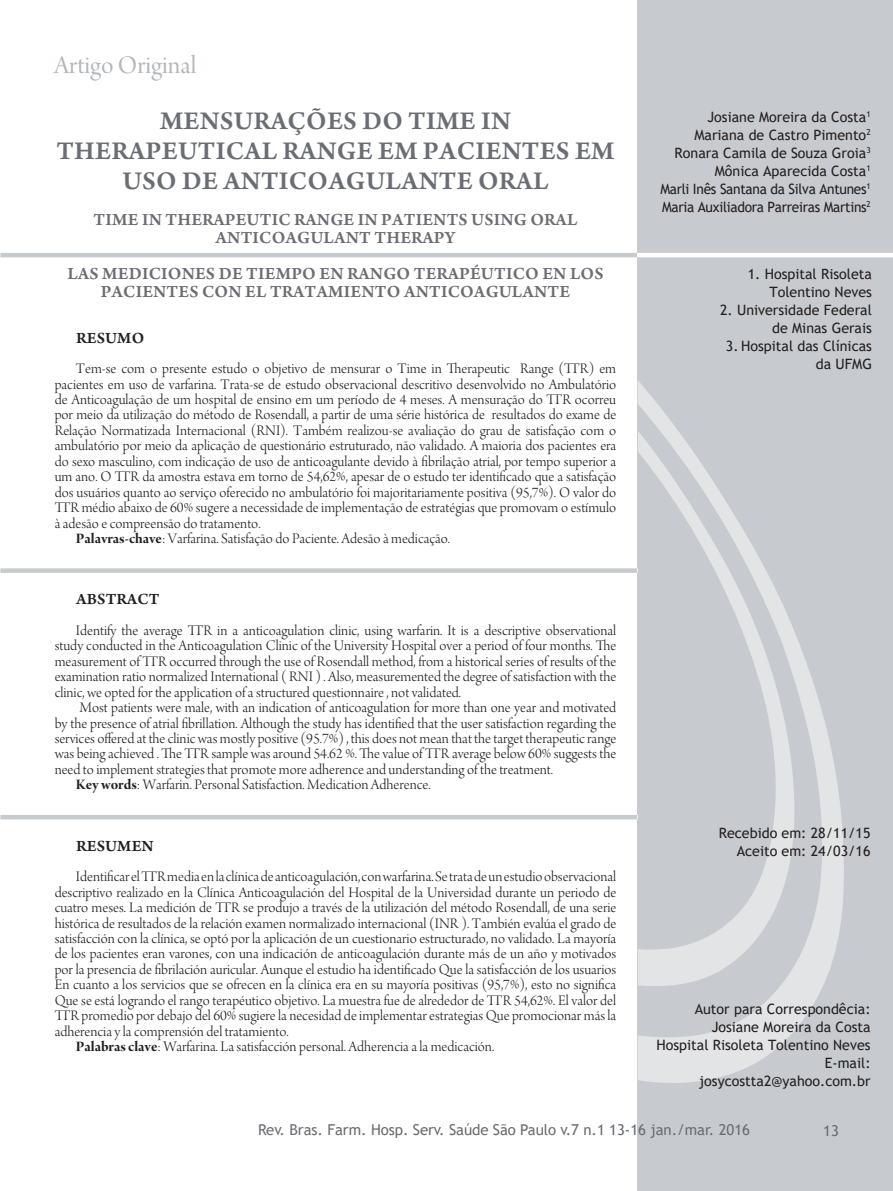
<style>
.page{position:relative;width:893px;height:1191px;background:#fff}
.page>*{position:absolute;margin:0;border:0;box-sizing:border-box;transform-origin:0 0}
.t1{font:27px/30px "Arno Pro Smbd Sm Text";letter-spacing:.01em;color:#6a6d73;text-align:center}
.t2{font:27px "Arno Pro Display";color:#b1b7bc}
.t3{font:18px/18px "Arno Pro Smbd Sm Text";letter-spacing:.01em;color:#6a6d73;text-align:center}
.t4{font:16.5px "Arno Pro Smbd Sm Text";letter-spacing:.01em;color:#231f20}
.t5{font:15.45px/15.5px "Arno Pro Light Display";color:#231f20;text-align:justify}
.t6{font:15px "Trebuchet MS";letter-spacing:-.005em;color:#6a6d73}
.t7{font:14.25px/18px "Trebuchet MS";color:#231f20;text-align:right}
.s1{font-family:"Arno Pro Bold Display"}
</style>
<div class="page">
<div style="left:637px;top:0;width:255px;height:1191px;background:#c7cbcf"></div>
<svg style="left:638px;top:381px;width:206px;height:702px"></svg>
<svg style="left:637px;top:431px;width:158px;height:557px"></svg>
<svg style="left:0;top:253px;width:892px;height:4px;background:#d7d9dc"></svg>
<hr style="left:0;top:815px;width:637px;height:4px;background:#c7cbcf">
<div style="left:0;top:568px;width:637px;height:5px;background:#c7cbcf"></div>
<h1 class="t2" style="left:54px;top:50px;width:144px">Artigo Original</h1>
<h1 class="t1" style="left:56px;top:107px;width:559px">MENSURAÇÕES DO TIME IN<br>THERAPEUTICAL RANGE EM PACIENTES EM<br>USO DE ANTICOAGULANTE ORAL</h1>
<p class="t3" style="left:94px;top:211px;width:485px">TIME IN THERAPEUTIC RANGE IN PATIENTS USING ORAL<br>ANTICOAGULANT THERAPY</p>
<p class="t3" style="left:67px;top:265px;width:537px">LAS MEDICIONES DE TIEMPO EN RANGO TERAPÉUTICO EN LOS<br>PACIENTES CON EL TRATAMIENTO ANTICOAGULANTE</p>
<p class="t4" style="left:76px;top:328px;width:68px">RESUMO</p>
<p class="t5" style="left:76px;top:362px;width:541px">Tem-se com o presente estudo o objetivo de mensurar o Time in Therapeutic Range (TTR) em</p>
<p class="t5" style="left:55px;top:377px;width:563px">pacientes em uso de varfarina. Trata-se de estudo observacional descritivo desenvolvido no Ambulatório</p>
<p class="t5" style="left:55px;top:393px;width:563px">de Anticoagulação de um hospital de ensino em um período de 4 meses. A mensuração do TTR ocorreu</p>
<p class="t5" style="left:55px;top:408px;width:563px">por meio da utilização do método de Rosendall, a partir de uma série histórica de resultados do exame de</p>
<p class="t5" style="left:55px;top:424px;width:563px">Relação Normatizada Internacional (RNI). Também realizou-se avaliação do grau de satisfação com o</p>
<p class="t5" style="left:55px;top:439px;width:563px">ambulatório por meio da aplicação de questionário estruturado, não validado. A maioria dos pacientes era</p>
<p class="t5" style="left:55px;top:455px;width:563px">do sexo masculino, com indicação de uso de anticoagulante devido à fibrilação atrial, por tempo superior a</p>
<p class="t5" style="left:55px;top:470px;width:563px">um ano. O TTR da amostra estava em torno de 54,62%, apesar de o estudo ter identificado que a satisfação</p>
<p class="t5" style="left:55px;top:485px;width:563px">dos usuários quanto ao serviço oferecido no ambulatório foi majoritariamente positiva (95,7%). O valor do</p>
<p class="t5" style="left:55px;top:501px;width:563px">TTR médio abaixo de 60% sugere a necessidade de implementação de estratégias que promovam o estímulo</p>
<p class="t5" style="left:55px;top:516px;width:207px">à adesão e compreensão do tratamento.</p>
<p class="t5" style="left:76px;top:532px;width:375px"><span class="s1">Palavras-chave</span>: Varfarina. Satisfação do Paciente. Adesão à medicação.</p>
<p class="t4" style="left:76px;top:590px;width:52px">ABSTRAC</p>
<p class="t4" style="left:149px;top:590px;width:12px">T</p>
<p class="t5" style="left:55px;top:624px;width:563px;text-indent:21px">Identify the average TTR in a anticoagulation clinic, using warfarin. It is a descriptive observational study conducted in the Anticoagulation Clinic of the University Hospital over a period of four months. The measurement of TTR occurred through the use of Rosendall method, from a historical series of results of the examination ratio normalized International ( RNI ) . Also, measuremented the degree of satisfaction with the clinic, we opted for the application of a structured questionnaire , not validated.</p>
<p class="t5" style="left:79px;top:701px;width:538px">Most patients were male, with an indication of anticoagulation for more than one year and motivated</p>
<p class="t5" style="left:55px;top:716px;width:563px">by the presence of atrial fibrillation. Although the study has identified that the user satisfaction regarding the</p>
<p class="t5" style="left:55px;top:732px;width:563px">services offered at the clinic was mostly positive (95.7%) , this does not mean that the target therapeutic range</p>
<p class="t5" style="left:55px;top:747px;width:563px">was being achieved . The TTR sample was around 54.62 %. The value of TTR average below 60% suggests the</p>
<p class="t5" style="left:55px;top:763px;width:500px">need to implement strategies that promote more adherence and understanding of the treatment.</p>
<p class="t5" style="left:76px;top:778px;width:356px"><span class="s1">Key words</span>: Warfarin. Personal Satisfaction. Medication Adherence.</p>
<p class="t4" style="left:76px;top:836px;width:68px">RESUMEN</p>
<p class="t5" style="left:76px;top:870px;width:541px">Identificar el TTR media en la clínica de anticoagulación, con warfarina. Se trata de un estudio observacional</p>
<p class="t5" style="left:55px;top:885px;width:563px">descriptivo realizado en la Clínica Anticoagulación del Hospital de la Universidad durante un periodo de</p>
<p class="t5" style="left:55px;top:901px;width:563px">cuatro meses. La medición de TTR se produjo a través de la utilización del método Rosendall, de una serie</p>
<p class="t5" style="left:55px;top:916px;width:563px">histórica de resultados de la relación examen normalizado internacional (INR ). También evalúa el grado de</p>
<p class="t5" style="left:55px;top:932px;width:563px">satisfacción con la clínica, se optó por la aplicación de un cuestionario estructurado, no validado. La mayoría</p>
<p class="t5" style="left:55px;top:947px;width:563px">de los pacientes eran varones, con una indicación de anticoagulación durante más de un año y motivados</p>
<p class="t5" style="left:55px;top:963px;width:563px">por la presencia de fibrilación auricular. Aunque el estudio ha identificado Que la satisfacción de los usuarios</p>
<p class="t5" style="left:55px;top:978px;width:563px">En cuanto a los servicios que se ofrecen en la clínica era en su mayoría positivas (95,7%), esto no significa</p>
<p class="t5" style="left:55px;top:994px;width:563px">Que se está logrando el rango terapéutico objetivo. La muestra fue de alrededor de TTR 54,62%. El valor del</p>
<p class="t5" style="left:55px;top:1009px;width:563px">TTR promedio por debajo del 60% sugiere la necesidad de implementar estrategias Que promocionar más la</p>
<p class="t5" style="left:55px;top:1024px;width:235px">adherencia y la comprensión del tratamiento.</p>
<p class="t5" style="left:76px;top:1040px;width:420px"><span class="s1">Palabras clave</span>: Warfarina. La satisfacción personal. Adherencia a la medicación.</p>
<p class="t7" style="left:660px;top:107px;width:212px">Josiane Moreira da Costa<sup>1<br></sup>Mariana de Castro Pimento<sup>2<br></sup>Ronara Camila de Souza Groia<sup>3<br></sup>Mônica Aparecida Costa<sup>1<br></sup>Marli Inês Santana da Silva Antunes<sup>1<br></sup>Maria Auxiliadora Parreiras Martins<sup>2</sup></p>
<p class="t7" style="left:747px;top:265px;width:126px">1. Hospital Risoleta<br>Tolentino Neves</p>
<p class="t7" style="left:720px;top:301px;width:153px">2. Universidade Federal de Minas Gerais</p>
<p class="t7" style="left:726px;top:337px;width:147px">3. Hospital das Clínicas da UFMG</p>
<p class="t7" style="left:718px;top:824px;width:153px">Recebido em: 28/11/15<br>Aceito em: 24/03/16</p>
<p class="t7" style="left:656px;top:999px;width:216px">Autor para Correspondêcia:<br>Josiane Moreira da Costa<br>Hospital Risoleta Tolentino Neves<br>E-mail: josycostta2@yahoo.com.br</p>
<p class="t6" style="left:258px;top:1120px;width:493px">Rev. Bras. Farm. Hosp. Serv. Saúde São Paulo v.7 n.1 13-16 jan./mar. 2016</p>
<p class="t6" style="left:823px;top:1121px;width:17px">13</p>
</div>
